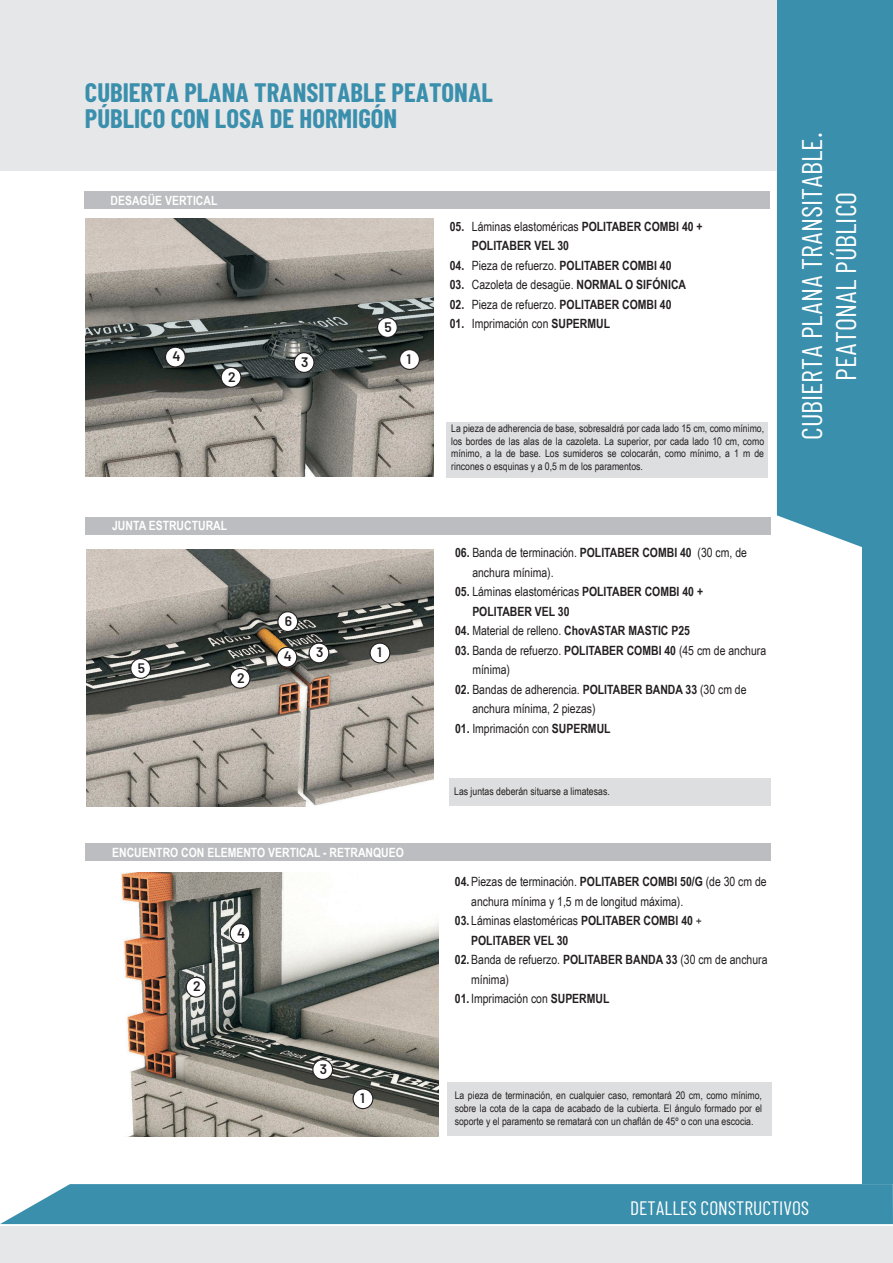
<style>
.page{position:relative;width:893px;height:1263px;background:#fff}
.page>*{position:absolute;margin:0;border:0;box-sizing:border-box;transform-origin:0 0}
.t1{font:28.5px/34.2px "Barlow Condensed";color:#fff;text-align:center}
.t2{font:700 26.7px/25.5px "Barlow Condensed";color:#3a8fac}
.t3{font:19.5px "Barlow Condensed";color:#fff}
.t4{font:600 13.8px "Barlow";color:#231f20}
.t5{font:12.75px/19.5px "Arial Narrow";color:#231f20}
.t6{font:700 12.75px/19.5px "Arial Narrow";color:#231f20}
.t7{font:700 12.75px "Arial Narrow";color:#fff}
.t8{font:10.5px/12.6px "Arial Narrow";color:#231f20;text-align:justify}
.s1{font-weight:400}
.s2{font-weight:700}
</style>
<div class="page">
<div style="left:84px;top:191px;width:686px;height:17px;background:#bcbdc0"></div>
<div style="left:0;top:1184px;width:893px;height:40px;background:#3a8fac"></div>
<div style="left:0;top:1227px;width:893px;height:36px;background:#e6e7e9"></div>
<div style="left:777px;top:96px;width:116px;height:451px;background:#3a8fac"></div>
<div style="left:777px;top:0;width:116px;height:96px;background:#3a8fac"></div>
<div style="left:862px;top:435px;width:31px;height:748px;background:#3a8fac"></div>
<div style="left:0;top:1px;width:777px;height:170px;background:#e6e7e9"></div>
<div style="left:446px;top:422px;width:322px;height:55px;background:#dddedf"></div>
<div style="left:85px;top:517px;width:685px;height:17px;background:#bcbdc0"></div>
<div style="left:85px;top:843px;width:685px;height:18px;background:#bcbdc0"></div>
<div style="left:447px;top:1082px;width:325px;height:53px;background:#dddedf"></div>
<div style="left:449px;top:778px;width:322px;height:27px;background:#dddedf"></div>
<img style="left:86px;top:219px;width:348px;height:258px">
<img style="left:86px;top:549px;width:347px;height:257px">
<img style="left:120px;top:872px;width:318px;height:265px">
<div style="left:400px;top:350px;width:19px;height:19px;background:#fff;border-radius:50%"></div>
<div style="left:399px;top:349px;width:21px;height:21px;border:1px solid #231f20;border-radius:50%"></div>
<div style="left:221px;top:367px;width:20px;height:20px;background:#fff;border-radius:50%"></div>
<div style="left:221px;top:367px;width:20px;height:21px;border:1px solid #231f20;border-radius:50%"></div>
<div style="left:294px;top:353px;width:20px;height:19px;background:#fff;border-radius:50%"></div>
<div style="left:294px;top:352px;width:21px;height:21px;border:1px solid #231f20;border-radius:50%"></div>
<div style="left:165px;top:347px;width:20px;height:20px;background:#fff;border-radius:50%"></div>
<div style="left:165px;top:347px;width:21px;height:20px;border:1px solid #231f20;border-radius:50%"></div>
<div style="left:378px;top:318px;width:19px;height:19px;background:#fff;border-radius:50%"></div>
<div style="left:377px;top:317px;width:21px;height:21px;border:1px solid #231f20;border-radius:50%"></div>
<div style="left:370px;top:643px;width:20px;height:20px;background:#fff;border-radius:50%"></div>
<div style="left:370px;top:642px;width:20px;height:21px;border:1px solid #231f20;border-radius:50%"></div>
<div style="left:230px;top:668px;width:20px;height:20px;background:#fff;border-radius:50%"></div>
<div style="left:230px;top:668px;width:20px;height:21px;border:1px solid #231f20;border-radius:50%"></div>
<div style="left:309px;top:643px;width:20px;height:20px;background:#fff;border-radius:50%"></div>
<div style="left:309px;top:642px;width:20px;height:21px;border:1px solid #231f20;border-radius:50%"></div>
<div style="left:277px;top:647px;width:20px;height:20px;background:#fff;border-radius:50%"></div>
<div style="left:276px;top:647px;width:21px;height:21px;border:1px solid #231f20;border-radius:50%"></div>
<div style="left:131px;top:659px;width:19px;height:19px;background:#fff;border-radius:50%"></div>
<div style="left:130px;top:658px;width:21px;height:21px;border:1px solid #231f20;border-radius:50%"></div>
<div style="left:278px;top:612px;width:20px;height:19px;background:#fff;border-radius:50%"></div>
<div style="left:277px;top:611px;width:21px;height:21px;border:1px solid #231f20;border-radius:50%"></div>
<div style="left:353px;top:1089px;width:20px;height:19px;background:#fff;border-radius:50%"></div>
<div style="left:353px;top:1088px;width:20px;height:21px;border:1px solid #231f20;border-radius:50%"></div>
<div style="left:186px;top:977px;width:20px;height:20px;background:#fff;border-radius:50%"></div>
<div style="left:186px;top:977px;width:21px;height:20px;border:1px solid #231f20;border-radius:50%"></div>
<div style="left:230px;top:924px;width:20px;height:19px;background:#fff;border-radius:50%"></div>
<div style="left:230px;top:923px;width:20px;height:21px;border:1px solid #231f20;border-radius:50%"></div>
<div style="left:313px;top:1060px;width:20px;height:19px;background:#fff;border-radius:50%"></div>
<div style="left:312px;top:1059px;width:21px;height:21px;border:1px solid #231f20;border-radius:50%"></div>
<h2 class="t2" style="left:85px;top:79px;width:409px">CUBIERTA PLANA TRANSITABLE PEATONAL<br>PÚBLICO CON LOSA DE HORMIGÓN</h2>
<p class="t7" style="left:111px;top:191px;width:108px">DESAGÜE VERTICAL</p>
<h3 class="t4" style="left:172px;top:348px;width:10px">4</h3>
<h3 class="t4" style="left:228px;top:368px;width:9px">2</h3>
<h3 class="t4" style="left:301px;top:353px;width:9px">3</h3>
<h3 class="t4" style="left:384px;top:318px;width:9px">5</h3>
<h3 class="t4" style="left:407px;top:350px;width:6px">1</h3>
<p class="t7" style="left:112px;top:516px;width:116px">JUNTA ESTRUCTURAL</p>
<h3 class="t4" style="left:138px;top:659px;width:9px">5</h3>
<h3 class="t4" style="left:237px;top:669px;width:9px">2</h3>
<h3 class="t4" style="left:285px;top:612px;width:9px">6</h3>
<h3 class="t4" style="left:284px;top:648px;width:10px">4</h3>
<h3 class="t4" style="left:316px;top:644px;width:9px">3</h3>
<h3 class="t4" style="left:377px;top:644px;width:6px">1</h3>
<p class="t7" style="left:112px;top:842px;width:293px">ENCUENTRO CON ELEMENTO VERTICAL - RETRANQUEO</p>
<h3 class="t4" style="left:193px;top:978px;width:9px">2</h3>
<h3 class="t4" style="left:237px;top:924px;width:10px">4</h3>
<h3 class="t4" style="left:320px;top:1060px;width:9px">3</h3>
<h3 class="t4" style="left:360px;top:1089px;width:6px">1</h3>
<p class="t6" style="left:450px;top:216px;width:16px">05.</p>
<p class="t6" style="left:450px;top:255px;width:16px;text-align:justify">04.<br>03.<br>02.<br>01.</p>
<p class="t6" style="left:472px;top:216px;width:232px"><span class="s1">Láminas elastoméricas</span> POLITABER COMBI 40 + POLITABER VEL 30<br><span class="s1">Pieza de refuerzo.</span> POLITABER COMBI 40<br><span class="s1">Cazoleta de desagüe.</span> NORMAL O SIFÓNICA <span class="s1">Pieza de refuerzo.</span> POLITABER COMBI 40<br><span class="s1">Imprimación con</span> SUPERMUL</p>
<p class="t8" style="left:451px;top:422px;width:314px">La pieza de adherencia de base, sobresaldrá por cada lado 15 cm, como mínimo, los bordes de las alas de la cazoleta. La superior, por cada lado 10 cm, como mínimo, a la de base. Los sumideros se colocarán, como mínimo, a 1 m de rincones o esquinas y a 0,5 m de los paramentos.</p>
<p class="t5" style="left:472px;top:543px;width:276px;text-indent:-17px"><span class="s2">06.</span> Banda de terminación. <span class="s2">POLITABER COMBI 40</span> (30 cm, de anchura mínima).</p>
<p class="t6" style="left:472px;top:581px;width:232px;text-indent:-17px">05. <span class="s1">Láminas elastoméricas</span> POLITABER COMBI 40 +<br>POLITABER VEL 30</p>
<p class="t6" style="left:455px;top:620px;width:236px">04. <span class="s1">Material de relleno.</span> ChovASTAR MASTIC P25</p>
<p class="t5" style="left:472px;top:640px;width:295px;text-indent:-17px"><span class="s2">03.</span> Banda de refuerzo. <span class="s2">POLITABER COMBI 40</span> (45 cm de anchura mínima)</p>
<p class="t5" style="left:472px;top:679px;width:276px;text-indent:-17px"><span class="s2">02.</span> Bandas de adherencia. <span class="s2">POLITABER BANDA 33</span> (30 cm de anchura mínima, 2 piezas)</p>
<p class="t5" style="left:455px;top:718px;width:157px"><span class="s2">01.</span> Imprimación con <span class="s2">SUPERMUL</span></p>
<p class="t8" style="left:454px;top:784px;width:157px">Las juntas deberán situarse a limatesas.</p>
<p class="t5" style="left:455px;top:871px;width:313px"><span class="s2">04.</span>Piezas de terminación. <span class="s2">POLITABER COMBI 50/G</span> (de 30 cm de</p>
<p class="t5" style="left:471px;top:891px;width:214px">anchura mínima y 1,5 m de longitud máxima).</p>
<p class="t5" style="left:455px;top:910px;width:249px"><span class="s2">03.</span>Láminas elastoméricas <span class="s2">POLITABER COMBI 40</span> +</p>
<p class="t6" style="left:471px;top:930px;width:99px">POLITABER VEL 30</p>
<p class="t5" style="left:455px;top:949px;width:314px"><span class="s2">02.</span>Banda de refuerzo. <span class="s2">POLITABER BANDA 33</span> (30 cm de anchura</p>
<p class="t5" style="left:471px;top:969px;width:39px">mínima)</p>
<p class="t5" style="left:455px;top:988px;width:156px"><span class="s2">01.</span>Imprimación con <span class="s2">SUPERMUL</span></p>
<p class="t8" style="left:455px;top:1089px;width:309px">La pieza de terminación, en cualquier caso, remontará 20 cm, como mínimo, sobre la cota de la capa de acabado de la cubierta. El ángulo formado por el soporte y el paramento se rematará con un chaflán de 45º o con una escocia.</p>
<h1 class="t1" style="left:794px;top:440px;width:309px;rotate:-90deg">CUBIERTA PLANA TRANSITABLE.<br>PEATONAL PÚBLICO</h1>
<h3 class="t3" style="left:630px;top:1196px;width:181px">DETALLES CONSTRUCTIVOS</h3>
</div>
